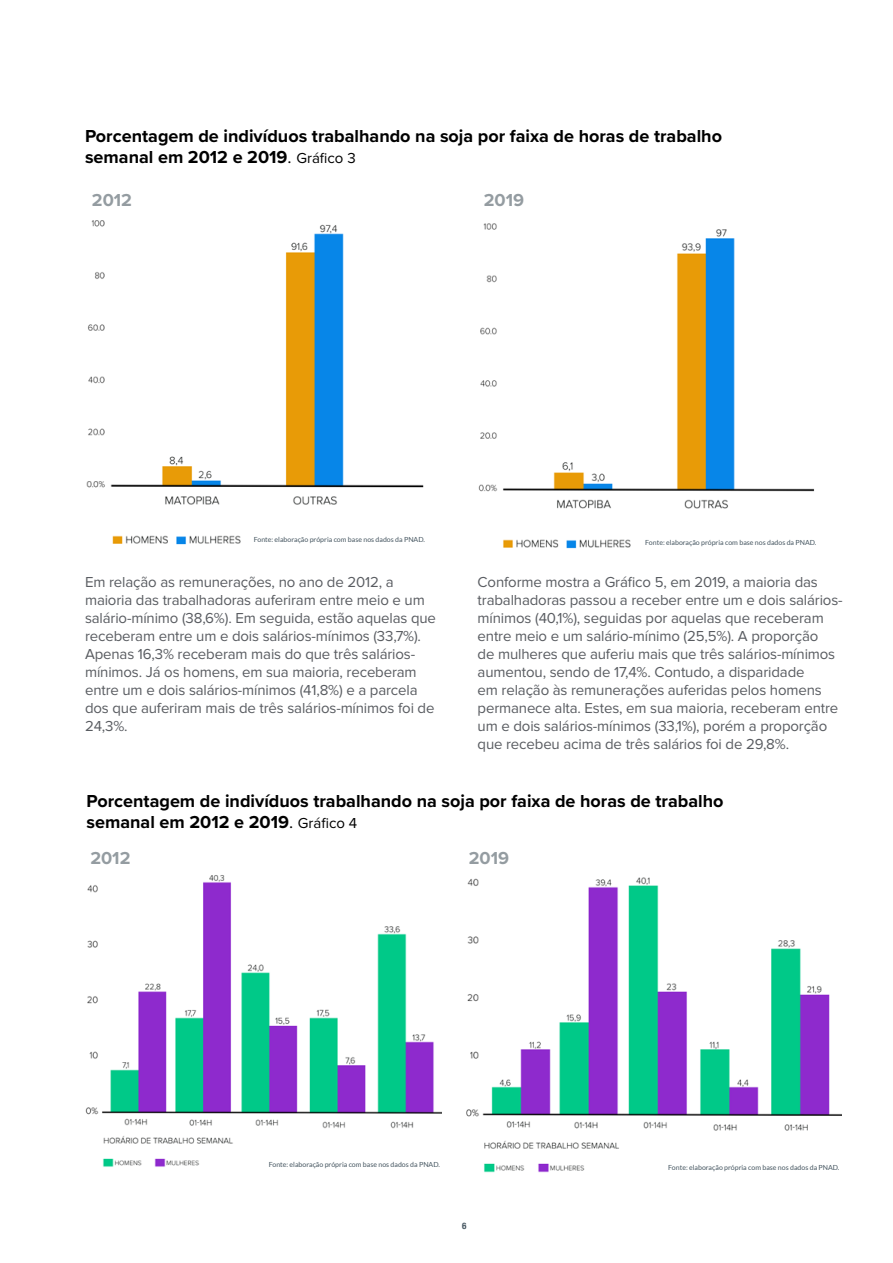
<style>
.page{position:relative;width:893px;height:1263px;background:#fff}
.page>*{position:absolute;margin:0;border:0;box-sizing:border-box;transform-origin:0 0}
.t1{font:700 18px/21.6px "Proxima Nova";color:#000}
.t2{font:700 18px "Proxima Nova";color:#949ca1}
.t3{font:15px/18px "Proxima Nova";letter-spacing:-.01em;color:#595c61}
.t4{font:700 condensed 9px "Helvetica Neue";color:#455560}
.t5{font:7.05px "Lato";color:#455560}
.s1{font-weight:400}
.s2{font-weight:400;font-size:15px}
</style>
<div class="page">
<img style="left:86px;top:220px;width:338px;height:325px">
<img style="left:478px;top:223px;width:337px;height:326px">
<img style="left:85px;top:875px;width:357px;height:292px">
<img style="left:466px;top:877px;width:376px;height:296px">
<p class="t1" style="left:85px;top:125px;width:638px">Porcentagem de indivíduos trabalhando na soja por faixa de horas de trabalho semanal em 2012 e 2019<span class="s1">.</span> <span class="s2">Gráfico 3</span></p>
<p class="t2" style="left:92px;top:186px;width:42px">2012</p>
<p class="t2" style="left:484px;top:186px;width:42px">2019</p>
<p class="t5" style="left:254px;top:535px;width:173px">Fonte: elaboração própria com base nos dados da PNAD.</p>
<p class="t5" style="left:645px;top:538px;width:173px">Fonte: elaboração própria com base nos dados da PNAD.</p>
<p class="t3" style="left:85px;top:573px;width:352px">Em relação as remunerações, no ano de 2012, a maioria das trabalhadoras auferiram entre meio e um salário-mínimo (38,6%). Em seguida, estão aquelas que receberam entre um e dois salários-mínimos (33,7%).<br>Apenas 16,3% receberam mais do que três salários&shy;mínimos. Já os homens, em sua maioria, receberam entre um e dois salários-mínimos (41,8%) e a parcela dos que auferiram mais de três salários-mínimos foi de 24,3%.</p>
<p class="t3" style="left:478px;top:573px;width:367px">Conforme mostra a Gráfico 5, em 2019, a maioria das trabalhadoras passou a receber entre um e dois salários&shy;mínimos (40,1%), seguidas por aquelas que receberam entre meio e um salário-mínimo (25,5%). A proporção<br>de mulheres que auferiu mais que três salários-mínimos aumentou, sendo de 17,4%. Contudo, a disparidade<br>em relação às remunerações auferidas pelos homens permanece alta. Estes, em sua maioria, receberam entre um e dois salários-mínimos (33,1%), porém a proporção que recebeu acima de três salários foi de 29,8%.</p>
<p class="t1" style="left:87px;top:789px;width:638px">Porcentagem de indivíduos trabalhando na soja por faixa de horas de trabalho semanal em 2012 e 2019<span class="s1">.</span> <span class="s2">Gráfico 4</span></p>
<p class="t2" style="left:90px;top:844px;width:42px">2012</p>
<p class="t2" style="left:469px;top:844px;width:42px">2019</p>
<p class="t5" style="left:269px;top:1160px;width:173px">Fonte: elaboração própria com base nos dados da PNAD.</p>
<p class="t4" style="left:462px;top:1218px;width:6px">6</p>
<p class="t5" style="left:668px;top:1163px;width:173px">Fonte: elaboração própria com base nos dados da PNAD.</p>
</div>
